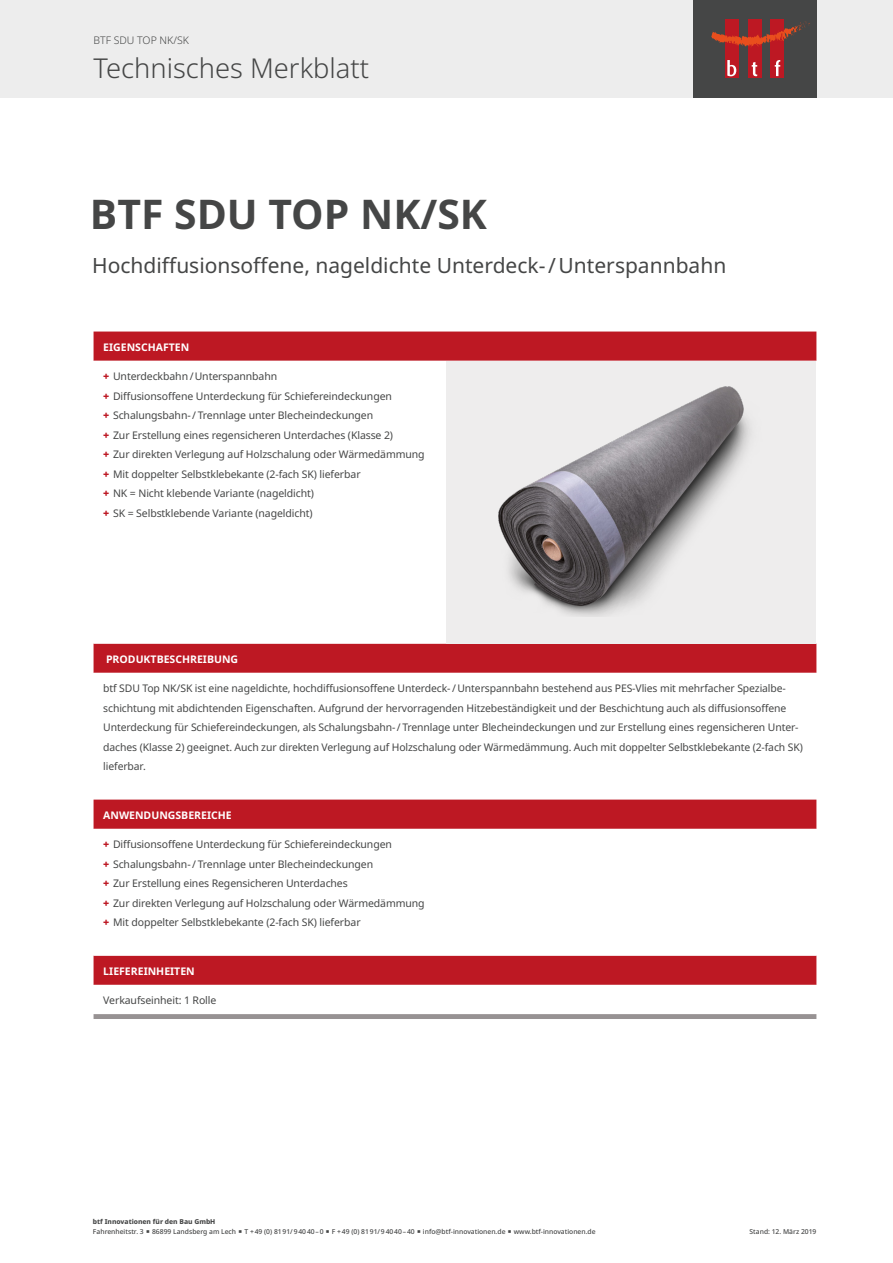
<style>
.page{position:relative;width:893px;height:1263px;background:#fff}
.page>*{position:absolute;margin:0;border:0;box-sizing:border-box;transform-origin:0 0}
.t1{font:700 40.8px "Noto Sans";color:#454646}
.t2{font:300 27.3px "Noto Sans";color:#454646}
.t3{font:21px "Noto Sans";color:#454646}
.t4{font:10.5px/19.5px "Noto Sans";letter-spacing:-.01em;color:#454646}
.t5{font:700 10.5px "Noto Sans";color:#fff}
.t6{font:300 10.5px "Noto Sans";color:#454646}
.t7{font:500 6.75px/9.8px "Noto Sans";color:#454646}
.s1{font-weight:900;color:#bd1823}
.s2{font-weight:800}
</style>
<div class="page">
<div style="left:0;top:0;width:893px;height:98px;background:#ededed"></div>
<div style="left:693px;top:0;width:123px;height:98px;background:#454646"></div>
<div style="left:725px;top:20px;width:13px;height:58px;background:#bd1823"></div>
<svg style="left:727px;top:60px;width:9px;height:16px"></svg>
<div style="left:748px;top:20px;width:13px;height:58px;background:#bd1823"></div>
<svg style="left:752px;top:62px;width:5px;height:14px"></svg>
<div style="left:771px;top:20px;width:13px;height:58px;background:#bd1823"></div>
<svg style="left:775px;top:60px;width:5px;height:16px"></svg>
<svg style="left:711px;top:21px;width:99px;height:27px"></svg>
<div style="left:94px;top:332px;width:722px;height:29px;background:#bd1823"></div>
<div style="left:94px;top:643px;width:722px;height:30px;background:#bd1823"></div>
<div style="left:446px;top:361px;width:370px;height:283px;background:#eeeded"></div>
<img style="left:498px;top:387px;width:253px;height:230px">
<div style="left:94px;top:800px;width:722px;height:29px;background:#bd1823"></div>
<div style="left:94px;top:955px;width:722px;height:30px;background:#bd1823"></div>
<svg style="left:94px;top:1014px;width:722px;height:5px;background:#999495"></svg>
<p class="t6" style="left:94px;top:33px;width:97px">BTF SDU TOP NK/SK</p>
<h2 class="t2" style="left:94px;top:49px;width:277px">Technisches Merkblatt</h2>
<h1 class="t1" style="left:90px;top:186px;width:399px">BTF SDU TOP NK/SK</h1>
<h3 class="t3" style="left:92px;top:251px;width:636px">Hochdiffusionsoffene, nageldichte Unterdeck-/Unterspannbahn</h3>
<p class="t5" style="left:103px;top:340px;width:87px">EIGENSCHAFTEN</p>
<p class="t4" style="left:103px;top:367px;width:323px"><span class="s1">+</span> Unterdeckbahn /Unterspannbahn<br><span class="s1">+</span> Diffusionsoffene Unterdeckung für Schiefereindeckungen<br><span class="s1">+</span> Schalungsbahn- / Trennlage unter Blecheindeckungen<br><span class="s1">+</span> Zur Erstellung eines regensicheren Unterdaches (Klasse 2)<br><span class="s1">+</span> Zur direkten Verlegung auf Holzschalung oder Wärmedämmung <span class="s1">+</span> Mit doppelter Selbstklebekante (2-fach SK) lieferbar<br><span class="s1">+</span> NK = Nicht klebende Variante (nageldicht)<br><span class="s1">+</span> SK = Selbstklebende Variante (nageldicht)</p>
<p class="t5" style="left:106px;top:652px;width:134px">PRODUKTBESCHREIBUNG</p>
<p class="t4" style="left:103px;top:679px;width:701px">btf SDU Top NK/SK ist eine nageldichte, hochdiffusionsoffene Unterdeck- / Unterspannbahn bestehend aus PES-Vlies mit mehrfacher Spezialbe&shy;schichtung mit abdichtenden Eigenschaften. Aufgrund der hervorragenden Hitzebeständigkeit und der Beschichtung auch als diffusionsoffene Unterdeckung für Schiefereindeckungen, als Schalungsbahn- / Trennlage unter Blecheindeckungen und zur Erstellung eines regensicheren Unter&shy;daches (Klasse 2) geeignet. Auch zur direkten Verlegung auf Holzschalung oder Wärmedämmung. Auch mit doppelter Selbstklebekante (2-fach SK) lieferbar.</p>
<p class="t5" style="left:103px;top:808px;width:130px">ANWENDUNGSBEREICHE</p>
<p class="t4" style="left:103px;top:835px;width:323px"><span class="s1">+</span> Diffusionsoffene Unterdeckung für Schiefereindeckungen<br><span class="s1">+</span> Schalungsbahn- / Trennlage unter Blecheindeckungen<br><span class="s1">+</span> Zur Erstellung eines Regensicheren Unterdaches<br><span class="s1">+</span> Zur direkten Verlegung auf Holzschalung oder Wärmedämmung <span class="s1">+</span> Mit doppelter Selbstklebekante (2-fach SK) lieferbar</p>
<p class="t5" style="left:103px;top:964px;width:93px">LIEFEREINHEITEN</p>
<p class="t4" style="left:103px;top:991px;width:115px">Verkaufseinheit: 1 Rolle</p>
<p class="t7" style="left:93px;top:1216px;width:504px"><span class="s2">btf Innovationen für den Bau GmbH<br></span>Fahrenheitstr. 3 ○ 86899 Landsberg am Lech ○ T +49 (0) 8191/94040–0 ○ F +49 (0) 8191/94040–40 ○ info@btf-innovationen.de ○ www.btf-innovationen.de</p>
<p class="t7" style="left:750px;top:1226px;width:68px">Stand: 12. März 2019</p>
</div>
